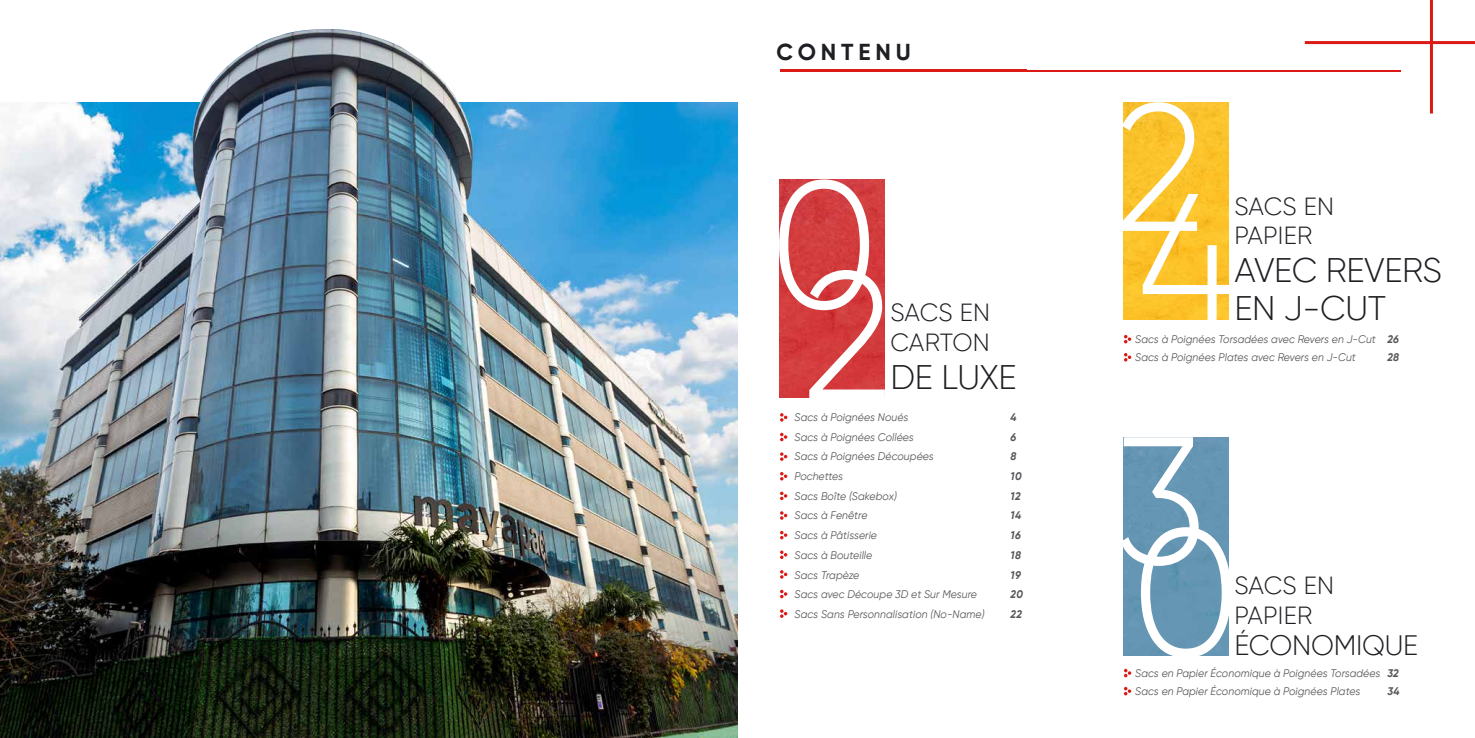
<style>
.page{position:relative;width:1475px;height:738px;background:#fff}
.page>*{position:absolute;margin:0;border:0;box-sizing:border-box;transform-origin:0 0}
.t1{font:300 180.8px "Gilroy";color:#fff;scale:.95 1}
.t2{font:300 34px/37.6px "Gilroy";letter-spacing:-.01em;color:#1d1f23}
.t3{font:300 28px "Gilroy";letter-spacing:-.01em;color:#1d1f23}
.t4{font:300 24.7px/29.6px "Gilroy";letter-spacing:.01em;color:#1d1f23}
.t5{font:700 23px "Gilroy";letter-spacing:.21em;color:#1d1f23}
.t6{font:italic 11px/17.7px "Gilroy";letter-spacing:.01em;color:#1d1f23;scale:.95 1}
.t7{font:italic 700 11px "Gilroy";letter-spacing:.035em;color:#1d1f23;scale:.95 1}
.s1{font-weight:700}
</style>
<div class="page">
<hr style="left:780px;top:70px;width:620px;height:1px;background:#db1a16">
<hr style="left:780px;top:69px;width:246px;height:3px;background:#db1a16">
<img style="left:0;top:102px;width:737px;height:635px">
<img style="left:193px;top:29px;width:279px;height:202px">
<div style="left:1123px;top:437px;width:104px;height:217px;background:#6596b4"></div>
<svg style="left:1124px;top:668px;width:7px;height:8px"></svg>
<svg style="left:1124px;top:686px;width:7px;height:8px"></svg>
<img style="left:1123px;top:102px;width:104px;height:217px">
<svg style="left:1124px;top:334px;width:7px;height:9px"></svg>
<svg style="left:1124px;top:353px;width:7px;height:8px"></svg>
<img style="left:779px;top:179px;width:104px;height:218px">
<svg style="left:780px;top:589px;width:7px;height:8px"></svg>
<svg style="left:780px;top:511px;width:7px;height:8px"></svg>
<svg style="left:780px;top:452px;width:7px;height:8px"></svg>
<svg style="left:780px;top:550px;width:7px;height:8px"></svg>
<svg style="left:780px;top:472px;width:7px;height:8px"></svg>
<svg style="left:780px;top:413px;width:7px;height:8px"></svg>
<svg style="left:780px;top:609px;width:7px;height:8px"></svg>
<svg style="left:780px;top:530px;width:7px;height:9px"></svg>
<svg style="left:780px;top:570px;width:7px;height:8px"></svg>
<svg style="left:780px;top:491px;width:7px;height:8px"></svg>
<svg style="left:780px;top:432px;width:7px;height:9px"></svg>
<hr style="left:1304px;top:41px;width:170px;height:3px;background:#db1a16">
<hr style="left:1429px;top:0;width:3px;height:113px;background:#db1a16">
<h3 class="t5" style="left:776px;top:38px;width:136px">CONTENU</h3>
<h1 class="t1" style="left:769px;top:134px;width:115px">0</h1>
<h1 class="t1" style="left:801px;top:225px;width:97px">2</h1>
<h3 class="t4" style="left:890px;top:297px;width:101px">SACS EN<br>CARTON</h3>
<h2 class="t2" style="left:890px;top:357px;width:128px">DE LUXE</h2>
<p class="t6" style="left:794px;top:408px;width:121px">Sacs à Poignées Noués</p>
<p class="t7" style="left:1010px;top:410px;width:8px">4</p>
<p class="t6" style="left:794px;top:427px;width:127px">Sacs à Poignées Collées</p>
<p class="t7" style="left:1010px;top:429px;width:8px">6</p>
<p class="t6" style="left:794px;top:447px;width:148px">Sacs à Poignées Découpées</p>
<p class="t7" style="left:1010px;top:449px;width:8px">8</p>
<p class="t6" style="left:794px;top:467px;width:53px">Pochettes</p>
<p class="t7" style="left:1010px;top:469px;width:13px">10</p>
<p class="t6" style="left:794px;top:486px;width:109px">Sacs Boîte (Sakebox)</p>
<p class="t7" style="left:1010px;top:488px;width:12px">12</p>
<p class="t6" style="left:794px;top:506px;width:78px">Sacs à Fenêtre</p>
<p class="t7" style="left:1010px;top:508px;width:13px">14</p>
<p class="t6" style="left:794px;top:526px;width:88px">Sacs à Pâtisserie</p>
<p class="t7" style="left:1010px;top:528px;width:12px">16</p>
<p class="t6" style="left:794px;top:545px;width:83px">Sacs à Bouteille</p>
<p class="t7" style="left:1010px;top:547px;width:12px">18</p>
<p class="t6" style="left:794px;top:565px;width:70px">Sacs Trapèze</p>
<p class="t7" style="left:1010px;top:567px;width:12px">19</p>
<p class="t6" style="left:794px;top:585px;width:194px">Sacs avec Découpe 3D et Sur Mesure</p>
<p class="t7" style="left:1010px;top:587px;width:15px">20</p>
<p class="t6" style="left:794px;top:604px;width:201px">Sacs Sans Personnalisation (No-Name)</p>
<p class="t7" style="left:1010px;top:606px;width:14px">22</p>
<h1 class="t1" style="left:1113px;top:57px;width:97px">2</h1>
<h1 class="t1" style="left:1137px;top:147px;width:105px">4</h1>
<h3 class="t4" style="left:1234px;top:191px;width:101px">SACS EN<br>PAPIER</h3>
<h2 class="t2" style="left:1234px;top:251px;width:209px">AVEC REVERS<br>EN J-CUT</h2>
<p class="t6" style="left:1134px;top:330px;width:279px">Sacs à Poignées Torsadées avec Revers en J-Cut <span class="s1">26<br></span>Sacs à Poignées Plates avec Revers en J-Cut</p>
<p class="t7" style="left:1386px;top:350px;width:14px">28</p>
<h1 class="t1" style="left:1113px;top:390px;width:99px">3</h1>
<h1 class="t1" style="left:1131px;top:481px;width:115px">0</h1>
<h3 class="t4" style="left:1234px;top:569px;width:101px">SACS EN<br>PAPIER</h3>
<h3 class="t3" style="left:1234px;top:628px;width:185px">ÉCONOMIQUE</h3>
<p class="t6" style="left:1134px;top:664px;width:279px">Sacs en Papier Économique à Poignées Torsadées <span class="s1">32<br></span>Sacs en Papier Économique à Poignées Plates</p>
<p class="t7" style="left:1386px;top:683px;width:14px">34</p>
</div>
